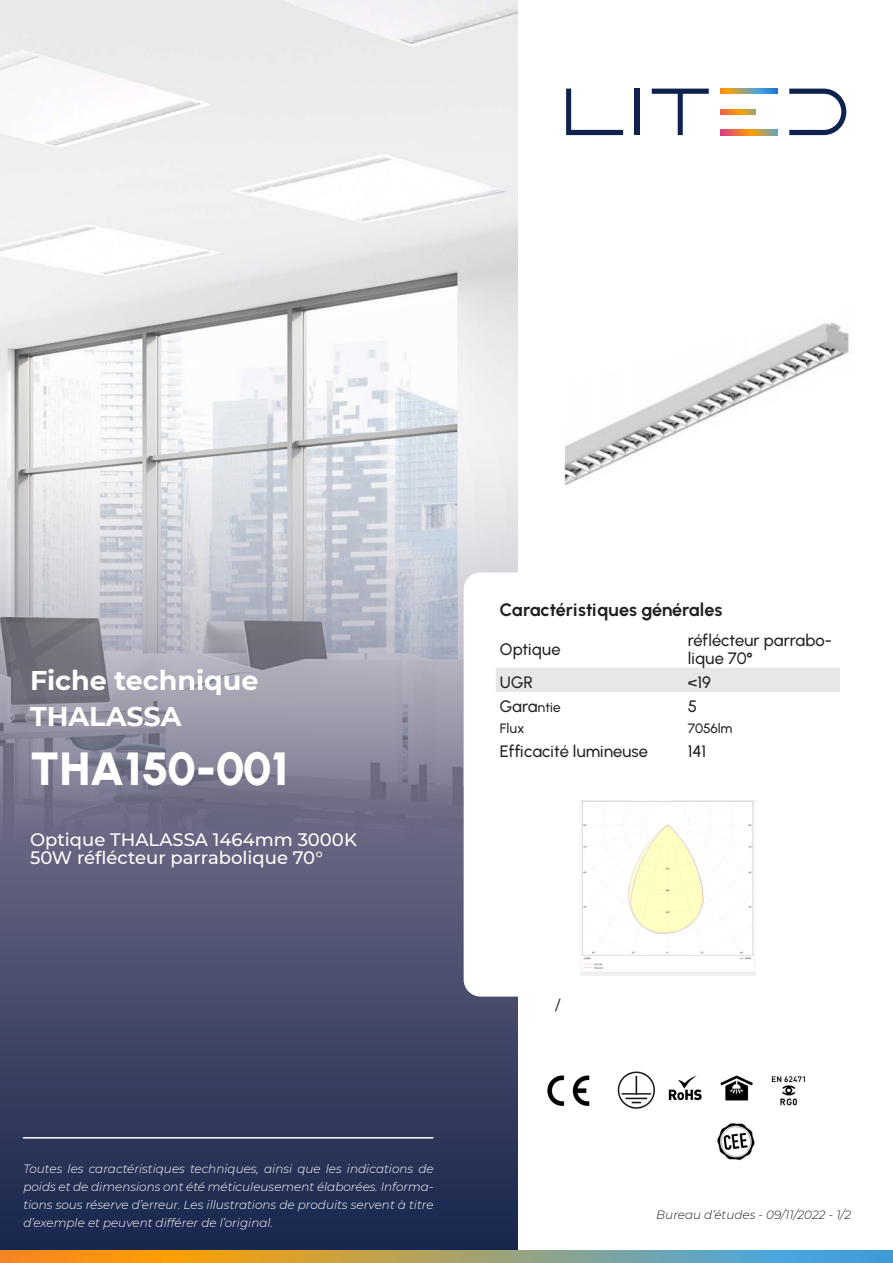
<style>
.page{position:relative;width:893px;height:1263px;background:#fff}
.page>*{position:absolute;margin:0;border:0;box-sizing:border-box;transform-origin:0 0}
.t1{font:900 46.5px "Urbanist";color:#fff}
.Texte_courant{font:700 27px "Montserrat";color:#fff}
.Texte_courant-2{font:500 18px/18px "Montserrat";color:#fff}
.t2{font:18px "Urbanist";letter-spacing:-.01em;color:#231f20}
.Texte_courant-3{font:500 16.5px/18px "Urbanist";color:#231f20}
.Texte_courant-4{font:500 13.5px "Urbanist";color:#231f20}
.Texte_courant-5{font:500 13.5px "Montserrat";color:#231f20}
.Texte_courant-6{font:italic 300 12px/18px "Montserrat";color:#fff;text-align:justify}
.Texte_courant-7{font:italic 300 12px "Montserrat";color:#231f20}
.s1{font-size:13.5px}
</style>
<div class="page">
<img style="left:0;top:0;width:517px;height:277px">
<svg style="left:0;top:277px;width:517px;height:974px;background:#878a9d"></svg>
<hr style="left:23px;top:1137px;width:410px;height:1px;background:#fff">
<img style="left:564px;top:322px;width:285px;height:163px">
<svg style="left:566px;top:89px;width:57px;height:46px"></svg>
<svg style="left:789px;top:89px;width:57px;height:46px"></svg>
<svg style="left:720px;top:89px;width:57px;height:5px"></svg>
<svg style="left:720px;top:109px;width:36px;height:5px"></svg>
<svg style="left:720px;top:130px;width:57px;height:5px"></svg>
<div style="left:635px;top:89px;width:5px;height:46px;background:#0f224e"></div>
<svg style="left:652px;top:89px;width:57px;height:46px"></svg>
<div style="left:464px;top:572px;width:403px;height:424px;background:#fff;border-radius:17px"></div>
<div style="left:496px;top:668px;width:344px;height:24px;background:#e6e7e9"></div>
<svg style="left:0;top:1251px;width:893px;height:12px;background:#a79e6b"></svg>
<img style="left:617px;top:1071px;width:38px;height:38px">
<img style="left:547px;top:1075px;width:43px;height:31px">
<img style="left:668px;top:1076px;width:34px;height:25px">
<img style="left:771px;top:1076px;width:34px;height:30px">
<img style="left:717px;top:1123px;width:38px;height:38px">
<img style="left:720px;top:1075px;width:33px;height:26px">
<img style="left:580px;top:800px;width:175px;height:176px">
<p class="Texte_courant" style="left:30px;top:661px;width:230px">Fiche technique</p>
<p class="Texte_courant" style="left:30px;top:697px;width:153px">THALASSA</p>
<p class="t1" style="left:30px;top:741px;width:260px">THA150-001</p>
<p class="Texte_courant-2" style="left:30px;top:830px;width:328px">Optique THALASSA 1464mm 3000K<br>50W réflécteur parrabolique 70°</p>
<p class="Texte_courant-6" style="left:23px;top:1160px;width:412px">Toutes les caractéristiques techniques, ainsi que les indications de poids et de dimensions ont été méticuleusement élaborées. Informa&shy;tions sous réserve d’erreur. Les illustrations de produits servent à titre d’exemple et peuvent différer de l’original.</p>
<p class="t2" style="left:500px;top:599px;width:224px">Caractéristiques générales</p>
<p class="Texte_courant-3" style="left:500px;top:640px;width:62px">Optique</p>
<p class="Texte_courant-3" style="left:688px;top:631px;width:146px">réflécteur parrabo&shy;lique 70°</p>
<p class="Texte_courant-3" style="left:500px;top:673px;width:35px">UGR</p>
<p class="Texte_courant-3" style="left:688px;top:673px;width:25px">&lt;19</p>
<p class="Texte_courant-3" style="left:500px;top:697px;width:62px">Gara<span class="s1">ntie</span></p>
<p class="Texte_courant-3" style="left:688px;top:697px;width:11px">5</p>
<p class="Texte_courant-4" style="left:500px;top:720px;width:26px">Flux</p>
<p class="Texte_courant-4" style="left:688px;top:720px;width:46px">7056lm</p>
<p class="Texte_courant-3" style="left:500px;top:743px;width:150px">Efficacité lumineuse</p>
<p class="Texte_courant-3" style="left:688px;top:743px;width:20px">141</p>
<p class="Texte_courant-5" style="left:556px;top:995px;width:6px">/</p>
<p class="Texte_courant-7" style="left:656px;top:1207px;width:196px">Bureau d’études - 09/11/2022 - 1/2</p>
</div>
